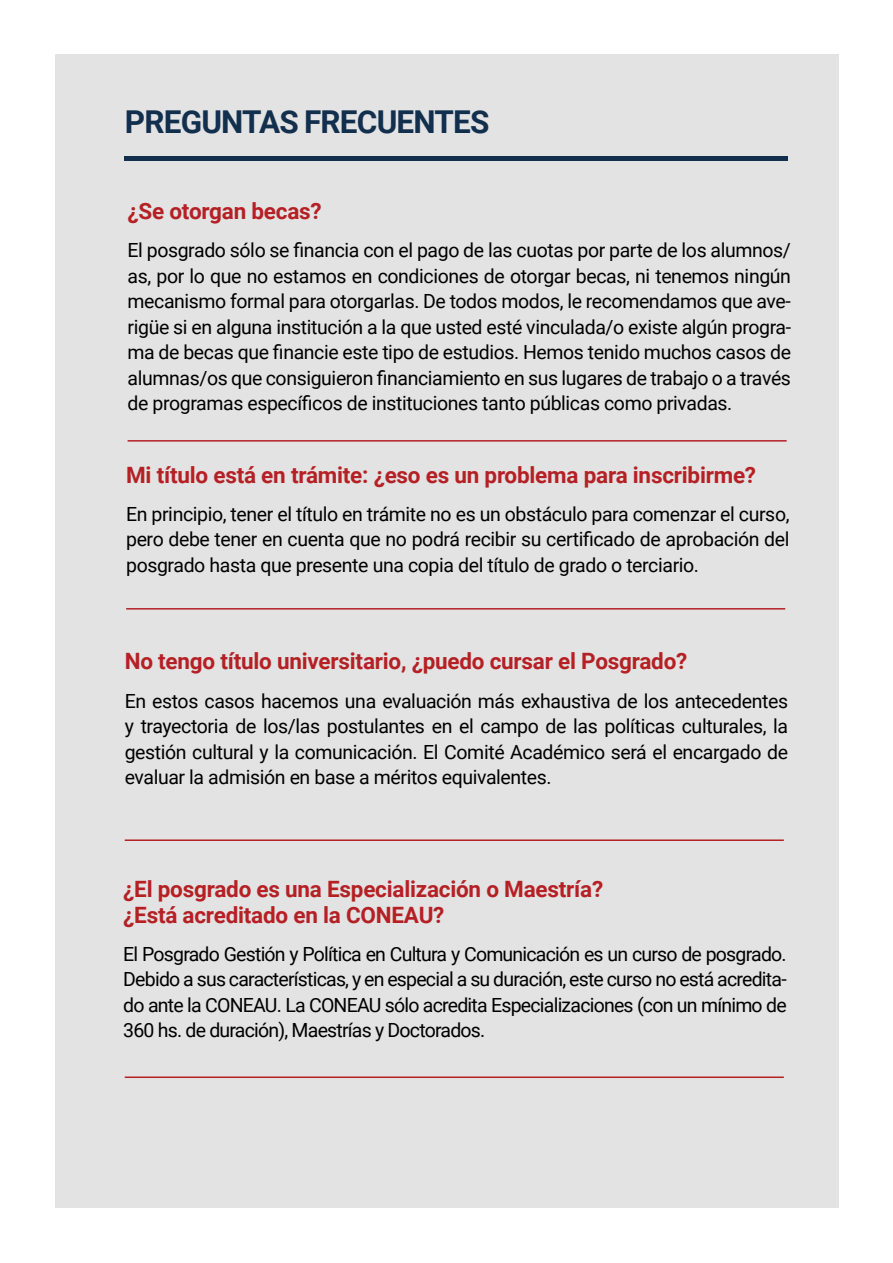
<style>
.page{position:relative;width:893px;height:1263px;background:#fff}
.page>*{position:absolute;margin:0;border:0;box-sizing:border-box;transform-origin:0 0}
.t1{font:700 31.5px "Roboto";letter-spacing:-.025em;color:#12304e}
.t2{font:700 22.5px/25.5px "Roboto";letter-spacing:-.01em;color:#b52025}
.t3{font:19.5px/25.5px "Roboto";letter-spacing:-.02em;color:#000;text-align:justify}
</style>
<div class="page">
<div style="left:55px;top:55px;width:783px;height:1153px;background:#e3e3e3"></div>
<div style="left:125px;top:156px;width:663px;height:5px;background:#12304e"></div>
<hr style="left:128px;top:440px;width:659px;height:2px;background:#b52025">
<hr style="left:126px;top:608px;width:659px;height:1px;background:#b52025">
<hr style="left:125px;top:839px;width:659px;height:2px;background:#b52025">
<hr style="left:125px;top:1076px;width:659px;height:2px;background:#b52025">
<h1 class="t1" style="left:125px;top:100px;width:366px">PREGUNTAS FRECUENTES</h1>
<p class="t2" style="left:128px;top:197px;width:196px">¿Se otorgan becas?</p>
<p class="t3" style="left:128px;top:237px;width:665px">El posgrado sólo se financia con el pago de las cuotas por parte de los alumnos/ as, por lo que no estamos en condiciones de otorgar becas, ni tenemos ningún mecanismo formal para otorgarlas. De todos modos, le recomendamos que ave&shy;rigüe si en alguna institución a la que usted esté vinculada/o existe algún progra&shy;ma de becas que financie este tipo de estudios. Hemos tenido muchos casos de alumnas/os que consiguieron financiamiento en sus lugares de trabajo o a través de programas específicos de instituciones tanto públicas como privadas.</p>
<p class="t2" style="left:126px;top:461px;width:631px">Mi título está en trámite: ¿eso es un problema para inscribirme?</p>
<p class="t3" style="left:126px;top:500px;width:665px">En principio, tener el título en trámite no es un obstáculo para comenzar el curso, pero debe tener en cuenta que no podrá recibir su certificado de aprobación del posgrado hasta que presente una copia del título de grado o terciario.</p>
<p class="t2" style="left:125px;top:648px;width:564px">No tengo título universitario, ¿puedo cursar el Posgrado?</p>
<p class="t3" style="left:125px;top:687px;width:665px">En estos casos hacemos una evaluación más exhaustiva de los antecedentes y trayectoria de los/las postulantes en el campo de las políticas culturales, la gestión cultural y la comunicación. El Comité Académico será el encargado de evaluar la admisión en base a méritos equivalentes.</p>
<p class="t2" style="left:123px;top:875px;width:481px">¿El posgrado es una Especialización o Maestría? ¿Está acreditado en la CONEAU?</p>
<p class="t3" style="left:123px;top:940px;width:665px">El Posgrado Gestión y Política en Cultura y Comunicación es un curso de posgrado.<br>Debido a sus características, y en especial a su duración, este curso no está acredita&shy;do ante la CONEAU. La CONEAU sólo acredita Especializaciones (con un mínimo de 360 hs. de duración), Maestrías y Doctorados.</p>
</div>
